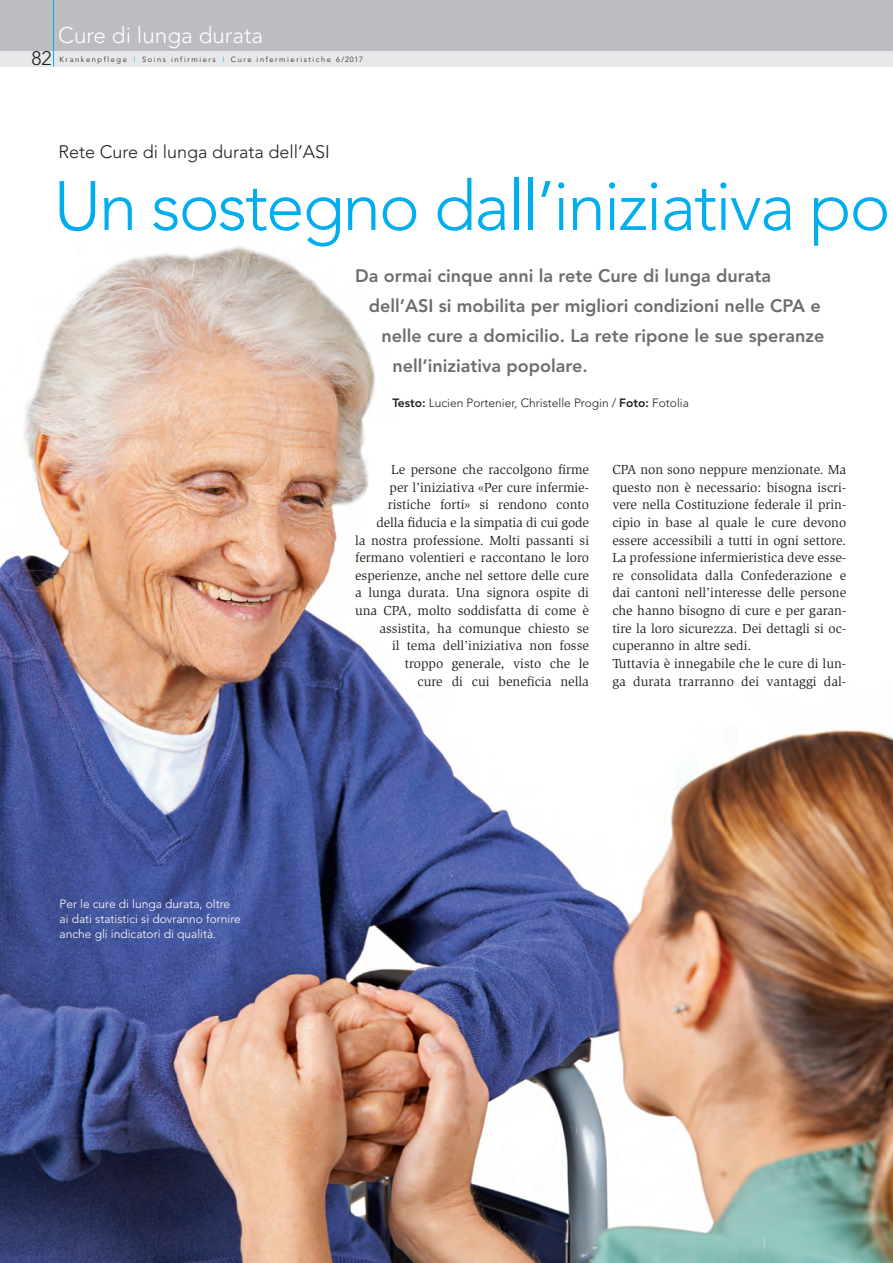
<style>
.page{position:relative;width:893px;height:1263px;background:#fff}
.page>*{position:absolute;margin:0;border:0;box-sizing:border-box;transform-origin:0 0}
.t1{font:300 69px "Avenir";letter-spacing:-.03em;color:#00aeef}
.t2{font:300 22.5px "Avenir";color:#fff}
.t3{font:300 19.5px "Avenir";color:#231f20}
.t4{font:800 18px "Avenir";color:#6c6d70}
.t5{font:300 18px "Avenir";color:#231f20}
.t6{font:13.5px/17.7px "Slimbach";color:#231f20}
.t7{font:300 12px/15px "Avenir";color:#fff}
.t8{font:300 12px "Avenir";color:#231f20}
.t9{font:300 7.5px "Avenir";letter-spacing:.21em;color:#231f20}
.s1{color:#00aeef}
.s2{font-weight:800}
</style>
<div class="page">
<img style="left:0;top:246px;width:893px;height:1017px">
<div style="left:0;top:51px;width:893px;height:16px;background:#e6e7e9"></div>
<div style="left:0;top:0;width:893px;height:51px;background:#bcbdc0"></div>
<hr style="left:53px;top:0;width:1px;height:67px;background:#00aeef">
<h2 class="t2" style="left:58px;top:26px;width:207px">Cure di lunga durata</h2>
<h3 class="t3" style="left:31px;top:51px;width:22px">82</h3>
<p class="t9" style="left:60px;top:56px;width:305px">Krankenpflege <span class="s1">I</span> Soins infirmiers <span class="s1">I</span> Cure infermieristiche 6/2017</p>
<h3 class="t5" style="left:58px;top:145px;width:273px">Rete Cure di lunga durata dell’ASI</h3>
<h1 class="t1" style="left:54px;top:178px;width:838px">Un sostegno dall’iniziativa po</h1>
<h3 class="t4" style="left:355px;top:268px;width:418px">Da ormai cinque anni la rete Cure di lunga durata</h3>
<h3 class="t4" style="left:369px;top:298px;width:454px">dell’ASI si mobilita per migliori condizioni nelle CPA e</h3>
<h3 class="t4" style="left:381px;top:328px;width:445px">nelle cure a domicilio. La rete ripone le sue speranze</h3>
<h3 class="t4" style="left:392px;top:358px;width:197px">nell’iniziativa popolare.</h3>
<p class="t8" style="left:392px;top:398px;width:298px"><span class="s2">Testo:</span> Lucien Portenier, Christelle Progin / <span class="s2">Foto:</span> Fotolia</p>
<p class="t7" style="left:60px;top:898px;width:183px">Per le cure di lunga durata, oltre ai dati statistici si dovranno fornire anche gli indicatori di qualità.</p>
<p class="t6" style="left:355px;top:462px;width:235px;text-align:right">Le persone che raccolgono firme<br>per l’iniziativa «Per cure infermie&shy;ristiche forti» si rendono conto<br>della fiducia e la simpatia di cui gode<br>la nostra professione. Molti passanti si fermano volentieri e raccontano le loro esperienze, anche nel settore delle cure a lunga durata. Una signora ospite di una CPA, molto soddisfatta di come è assistita, ha comunque chiesto se<br>il tema dell’iniziativa non fosse troppo generale, visto che le<br>cure di cui beneficia nella</p>
<p class="t6" style="left:612px;top:462px;width:235px">CPA non sono neppure menzionate. Ma questo non è necessario: bisogna iscri&shy;vere nella Costituzione federale il prin&shy;cipio in base al quale le cure devono essere accessibili a tutti in ogni settore.<br>La professione infermieristica deve esse&shy;re consolidata dalla Confederazione e dai cantoni nell’interesse delle persone che hanno bisogno di cure e per garan&shy;tire la loro sicurezza. Dei dettagli si oc&shy;cuperanno in altre sedi.<br>Tuttavia è innegabile che le cure di lun&shy;ga durata trarranno dei vantaggi dal-</p>
</div>
